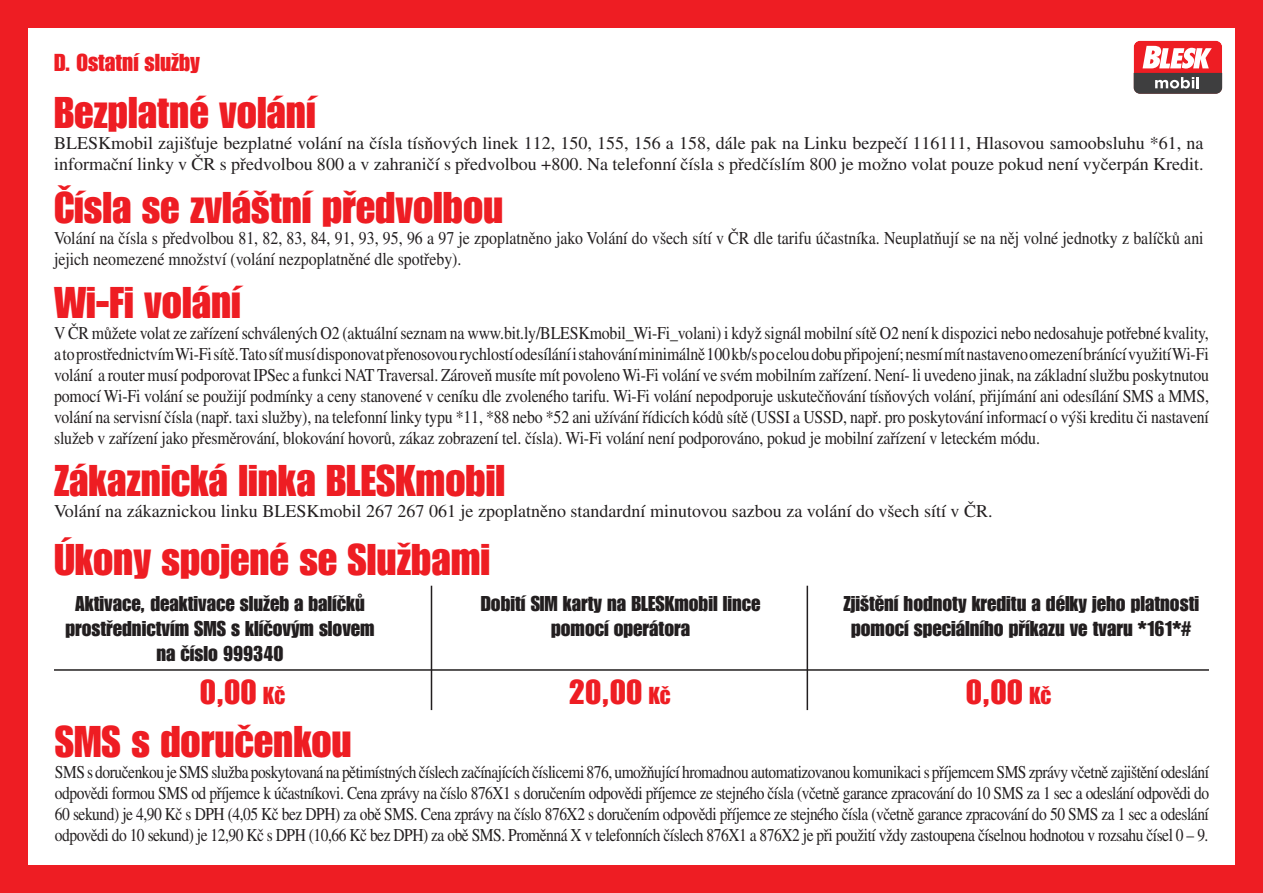
<style>
.page{position:relative;width:1263px;height:893px;background:#fff}
.page>*{position:absolute;margin:0;border:0;box-sizing:border-box;transform-origin:0 0}
.t1{font:43.5px "Impact LT Std";color:#ee1d23}
.t2{font:34.05px "Impact LT Std";color:#ee1d23}
.t3{font:24px "Impact LT Std";color:#ee1d23}
.t4{font:21px/25.2px "Impact LT Std";color:#221e1f;text-align:center}
.t5{font:18px/21px "Times LT Std";color:#231f20;scale:.88 1}
.t6{font:18px/21px "Times LT Std";color:#231f20;text-align:justify;scale:.86 1}
.t7{font:18px/21px "Times LT Std";color:#231f20}
.s1{font-size:24px}
</style>
<div class="page">
<div style="left:0;top:0;width:28px;height:893px;background:#ee1d23"></div>
<div style="left:1235px;top:0;width:28px;height:893px;background:#ee1d23"></div>
<div style="left:0;top:0;width:1263px;height:28px;background:#ee1d23"></div>
<div style="left:0;top:865px;width:1263px;height:28px;background:#ee1d23"></div>
<hr style="left:431px;top:586px;width:1px;height:124px;background:#221e1f">
<hr style="left:54px;top:669px;width:1155px;height:2px;background:#221e1f">
<hr style="left:807px;top:586px;width:1px;height:124px;background:#221e1f">
<svg style="left:1133px;top:40px;width:90px;height:54px"></svg>
<h3 class="t3" style="left:54px;top:49px;width:148px">D. Ostatní služby</h3>
<h1 class="t1" style="left:54px;top:88px;width:263px">Bezplatné volání</h1>
<p class="t7" style="left:54px;top:133px;width:1151px">BLESKmobil zajišťuje bezplatné volání na čísla tísňových linek 112, 150, 155, 156 a 158, dále pak na Linku bezpečí 116111, Hlasovou samoobsluhu *61, na informační linky v ČR s předvolbou 800 a v zahraničí s předvolbou +800. Na telefonní čísla s předčíslím 800 je možno volat pouze pokud není vyčerpán Kredit.</p>
<h1 class="t1" style="left:54px;top:182px;width:451px">Čísla se zvláštní předvolbou</h1>
<p class="t5" style="left:54px;top:227px;width:1308px">Volání na čísla s předvolbou 81, 82, 83, 84, 91, 93, 95, 96 a 97 je zpoplatněno jako Volání do všech sítí v ČR dle tarifu účastníka. Neuplatňují se na něj volné jednotky z balíčků ani jejich neomezené množství (volání nezpoplatněné dle spotřeby).</p>
<h1 class="t1" style="left:54px;top:277px;width:188px">Wi-Fi volání</h1>
<p class="t5" style="left:54px;top:322px;width:1314px;text-align:justify">V ČR můžete volat ze zařízení schválených O2 (aktuální seznam na www.bit.ly/BLESKmobil_Wi-Fi_volani) i když signál mobilní sítě O2 není k dispozici nebo nedosahuje potřebné kvality, a to prostřednictvím Wi-Fi sítě. Tato síť musí disponovat přenosovou rychlostí odesílání i stahování minimálně 100 kb/s po celou dobu připojení; nesmí mít nastaveno omezení bránící využití Wi-Fi volání a router musí podporovat IPSec a funkci NAT Traversal. Zároveň musíte mít povoleno Wi-Fi volání ve svém mobilním zařízení. Není- li uvedeno jinak, na základní službu poskytnutou pomocí Wi-Fi volání se použijí podmínky a ceny stanovené v ceníku dle zvoleného tarifu. Wi-Fi volání nepodporuje uskutečňování tísňových volání, přijímání ani odesílání SMS a MMS, volání na servisní čísla (např. taxi služby), na telefonní linky typu *11, *88 nebo *52 ani užívání řídicích kódů sítě (USSI a USSD, např. pro poskytování informací o výši kreditu či nastavení služeb v zařízení jako přesměrování, blokování hovorů, zákaz zobrazení tel. čísla). Wi-Fi volání není podporováno, pokud je mobilní zařízení v leteckém módu.</p>
<h1 class="t1" style="left:54px;top:455px;width:452px">Zákaznická linka BLESKmobil</h1>
<p class="t7" style="left:54px;top:501px;width:940px">Volání na zákaznickou linku BLESKmobil 267 267 061 je zpoplatněno standardní minutovou sazbou za volání do všech sítí v ČR.</p>
<h1 class="t1" style="left:54px;top:534px;width:438px">Úkony spojené se Službami</h1>
<p class="t4" style="left:65px;top:591px;width:311px">Aktivace, deaktivace služeb a balíčků prostřednictvím SMS s klíčovým slovem na číslo 999340</p>
<p class="t4" style="left:481px;top:591px;width:281px">Dobití SIM karty na BLESKmobil lince pomocí operátora</p>
<p class="t4" style="left:843px;top:591px;width:357px">Zjištění hodnoty kreditu a délky jeho platnosti pomocí speciálního příkazu ve tvaru *161*#</p>
<h2 class="t2" style="left:200px;top:672px;width:87px">0,00 <span class="s1">Kč</span></h2>
<h2 class="t2" style="left:569px;top:672px;width:103px">20,00 <span class="s1">Kč</span></h2>
<h2 class="t2" style="left:966px;top:672px;width:87px">0,00 <span class="s1">Kč</span></h2>
<h1 class="t1" style="left:55px;top:716px;width:298px">SMS s doručenkou</h1>
<p class="t6" style="left:55px;top:761px;width:1343px">SMS s doručenkou je SMS služba poskytovaná na pětimístných číslech začínajících číslicemi 876, umožňující hromadnou automatizovanou komunikaci s příjemcem SMS zprávy včetně zajištění odeslání odpovědi formou SMS od příjemce k účastníkovi. Cena zprávy na číslo 876X1 s doručením odpovědi příjemce ze stejného čísla (včetně garance zpracování do 10 SMS za 1 sec a odeslání odpovědi do 60 sekund) je 4,90 Kč s DPH (4,05 Kč bez DPH) za obě SMS. Cena zprávy na číslo 876X2 s doručením odpovědi příjemce ze stejného čísla (včetně garance zpracování do 50 SMS za 1 sec a odeslání odpovědi do 10 sekund) je 12,90 Kč s DPH (10,66 Kč bez DPH) za obě SMS. Proměnná X v telefonních číslech 876X1 a 876X2 je při použití vždy zastoupena číselnou hodnotou v rozsahu čísel 0 – 9.</p>
</div>
